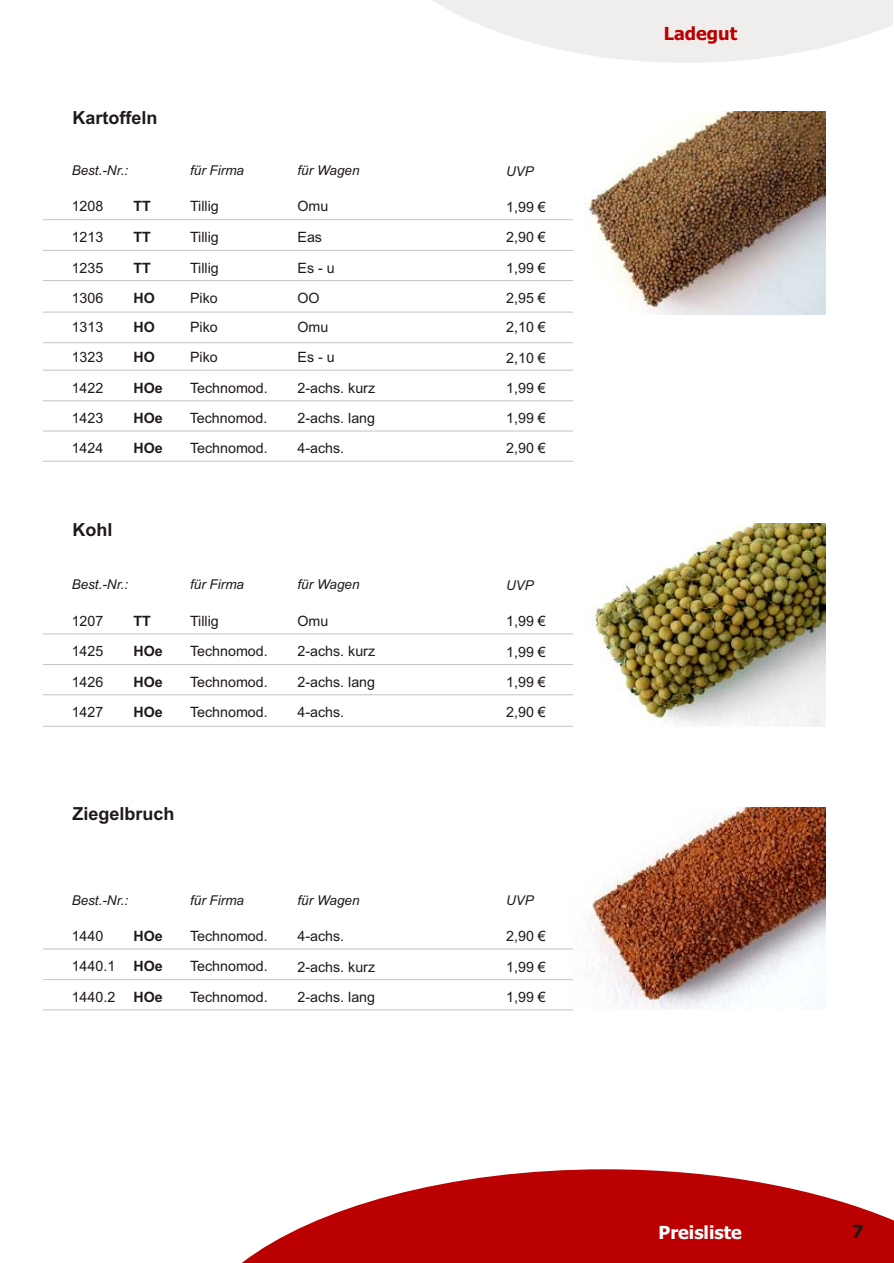
<style>
.page{position:relative;width:894px;height:1263px;background:#fff}
.page>*{position:absolute;margin:0;border:0;box-sizing:border-box;transform-origin:0 0}
.t1{font:700 18px "Arial";color:#1f1a17}
.t2{font:700 18px "Tahoma";color:#fff}
.t3{font:700 18px "Tahoma";color:#ba0000}
.t4{font:700 18px "Tahoma";color:#1f1a17}
.t5{font:14.25px/30.6px "Arial";color:#1f1a17}
.t6{font:700 14.25px "Arial";color:#1f1a17}
.t7{font:italic 13.5px "Arial";color:#1f1a17}
</style>
<div class="page">
<img style="left:571px;top:808px;width:255px;height:202px">
<img style="left:571px;top:523px;width:255px;height:203px">
<img style="left:571px;top:111px;width:255px;height:203px">
<hr style="left:43px;top:280px;width:530px;height:1px;background:#c2c2c2">
<hr style="left:43px;top:250px;width:530px;height:1px;background:#c2c2c2">
<hr style="left:43px;top:219px;width:530px;height:1px;background:#c2c2c2">
<hr style="left:43px;top:342px;width:530px;height:1px;background:#c2c2c2">
<hr style="left:43px;top:312px;width:530px;height:1px;background:#c2c2c2">
<hr style="left:43px;top:431px;width:530px;height:1px;background:#c2c2c2">
<hr style="left:43px;top:401px;width:530px;height:1px;background:#c2c2c2">
<hr style="left:43px;top:370px;width:530px;height:1px;background:#c2c2c2">
<hr style="left:43px;top:461px;width:530px;height:1px;background:#c2c2c2">
<hr style="left:43px;top:695px;width:530px;height:1px;background:#c2c2c2">
<hr style="left:43px;top:664px;width:530px;height:1px;background:#c2c2c2">
<hr style="left:43px;top:634px;width:530px;height:1px;background:#c2c2c2">
<hr style="left:43px;top:726px;width:530px;height:1px;background:#c2c2c2">
<hr style="left:43px;top:1010px;width:530px;height:1px;background:#c2c2c2">
<hr style="left:43px;top:979px;width:530px;height:1px;background:#c2c2c2">
<hr style="left:43px;top:949px;width:530px;height:1px;background:#c2c2c2">
<svg style="left:242px;top:1169px;width:652px;height:94px;fill:#ba0000"></svg>
<svg style="left:433px;top:0;width:460px;height:63px"></svg>
<p class="t1" style="left:73px;top:111px;width:86px">Kartoffeln</p>
<p class="t7" style="left:72px;top:165px;width:58px">Best.-Nr.:</p>
<p class="t7" style="left:298px;top:165px;width:64px">für Wagen</p>
<p class="t7" style="left:506px;top:166px;width:29px">UVP</p>
<p class="t7" style="left:190px;top:165px;width:55px">für Firma</p>
<p class="t5" style="left:190px;top:193px;width:30px;text-align:justify">Tillig Tillig Tillig Piko</p>
<p class="t5" style="left:190px;top:313px;width:29px">Piko</p>
<p class="t5" style="left:298px;top:192px;width:32px">Omu<br>Eas</p>
<p class="t5" style="left:72px;top:192px;width:33px">1208</p>
<p class="t6" style="left:133px;top:201px;width:19px">TT</p>
<p class="t5" style="left:506px;top:193px;width:41px">1,99 €<br>2,90 €</p>
<p class="t5" style="left:72px;top:223px;width:33px">1213</p>
<p class="t6" style="left:133px;top:232px;width:19px">TT</p>
<p class="t5" style="left:298px;top:254px;width:39px">Es - u</p>
<p class="t5" style="left:506px;top:254px;width:41px">1,99 €<br>2,95 €</p>
<p class="t5" style="left:72px;top:254px;width:33px">1235</p>
<p class="t6" style="left:133px;top:262px;width:19px">TT</p>
<p class="t6" style="left:133px;top:293px;width:23px">HO</p>
<p class="t5" style="left:72px;top:284px;width:33px">1306</p>
<p class="t5" style="left:298px;top:284px;width:24px">OO</p>
<p class="t5" style="left:72px;top:313px;width:33px">1313</p>
<p class="t6" style="left:133px;top:321px;width:23px">HO</p>
<p class="t5" style="left:298px;top:313px;width:32px">Omu</p>
<p class="t5" style="left:506px;top:313px;width:41px">2,10 €</p>
<p class="t5" style="left:72px;top:343px;width:33px">1323</p>
<p class="t6" style="left:133px;top:352px;width:23px">HO</p>
<p class="t5" style="left:506px;top:344px;width:41px">2,10 €<br>1,99 €</p>
<p class="t5" style="left:298px;top:343px;width:79px">Es - u<br>2-achs. kurz<br>2-achs. lang</p>
<p class="t5" style="left:190px;top:343px;width:79px">Piko<br>Technomod.<br>Technomod.</p>
<p class="t5" style="left:72px;top:374px;width:33px">1422</p>
<p class="t6" style="left:133px;top:382px;width:31px">HOe</p>
<p class="t5" style="left:72px;top:404px;width:33px">1423</p>
<p class="t6" style="left:133px;top:413px;width:31px">HOe</p>
<p class="t5" style="left:506px;top:404px;width:41px">1,99 €</p>
<p class="t5" style="left:72px;top:434px;width:33px">1424</p>
<p class="t6" style="left:133px;top:443px;width:31px">HOe</p>
<p class="t5" style="left:190px;top:434px;width:79px">Technomod.</p>
<p class="t5" style="left:298px;top:434px;width:48px">4-achs.</p>
<p class="t5" style="left:506px;top:434px;width:41px">2,90 €</p>
<p class="t1" style="left:73px;top:523px;width:41px">Kohl</p>
<p class="t7" style="left:72px;top:580px;width:58px">Best.-Nr.:</p>
<p class="t7" style="left:298px;top:580px;width:64px">für Wagen</p>
<p class="t7" style="left:506px;top:580px;width:29px">UVP</p>
<p class="t7" style="left:190px;top:580px;width:55px">für Firma</p>
<p class="t5" style="left:190px;top:607px;width:79px">Tillig<br>Technomod.<br>Technomod.</p>
<p class="t5" style="left:298px;top:607px;width:79px">Omu<br>2-achs. kurz</p>
<p class="t5" style="left:72px;top:607px;width:33px">1207</p>
<p class="t6" style="left:133px;top:615px;width:19px">TT</p>
<p class="t5" style="left:506px;top:607px;width:41px">1,99 €<br>1,99 €</p>
<p class="t5" style="left:72px;top:637px;width:33px">1425</p>
<p class="t6" style="left:133px;top:646px;width:31px">HOe</p>
<p class="t5" style="left:298px;top:668px;width:79px">2-achs. lang</p>
<p class="t5" style="left:506px;top:668px;width:41px">1,99 €<br>2,90 €</p>
<p class="t5" style="left:72px;top:668px;width:33px">1426</p>
<p class="t6" style="left:133px;top:677px;width:31px">HOe</p>
<p class="t6" style="left:133px;top:707px;width:31px">HOe</p>
<p class="t5" style="left:190px;top:698px;width:79px">Technomod.</p>
<p class="t5" style="left:72px;top:698px;width:33px">1427</p>
<p class="t5" style="left:298px;top:698px;width:48px">4-achs.</p>
<p class="t1" style="left:73px;top:807px;width:104px">Ziegelbruch</p>
<p class="t7" style="left:72px;top:895px;width:58px">Best.-Nr.:</p>
<p class="t7" style="left:298px;top:895px;width:64px">für Wagen</p>
<p class="t7" style="left:506px;top:895px;width:29px">UVP</p>
<p class="t7" style="left:190px;top:895px;width:55px">für Firma</p>
<p class="t5" style="left:190px;top:922px;width:79px;text-align:justify">Technomod.<br>Technomod.<br>Technomod.</p>
<p class="t5" style="left:72px;top:922px;width:33px">1440</p>
<p class="t6" style="left:133px;top:930px;width:31px">HOe</p>
<p class="t5" style="left:506px;top:923px;width:41px">2,90 €<br>1,99 €</p>
<p class="t5" style="left:298px;top:922px;width:79px">4-achs.<br>2-achs. kurz<br>2-achs. lang</p>
<p class="t5" style="left:72px;top:952px;width:45px">1440.1</p>
<p class="t6" style="left:133px;top:961px;width:31px">HOe</p>
<p class="t5" style="left:72px;top:983px;width:45px">1440.2</p>
<p class="t6" style="left:133px;top:992px;width:31px">HOe</p>
<p class="t5" style="left:506px;top:983px;width:41px">1,99 €</p>
<p class="t3" style="left:664px;top:26px;width:75px">Ladegut</p>
<p class="t2" style="left:659px;top:1225px;width:85px">Preisliste</p>
<p class="t4" style="left:852px;top:1225px;width:13px">7</p>
</div>
